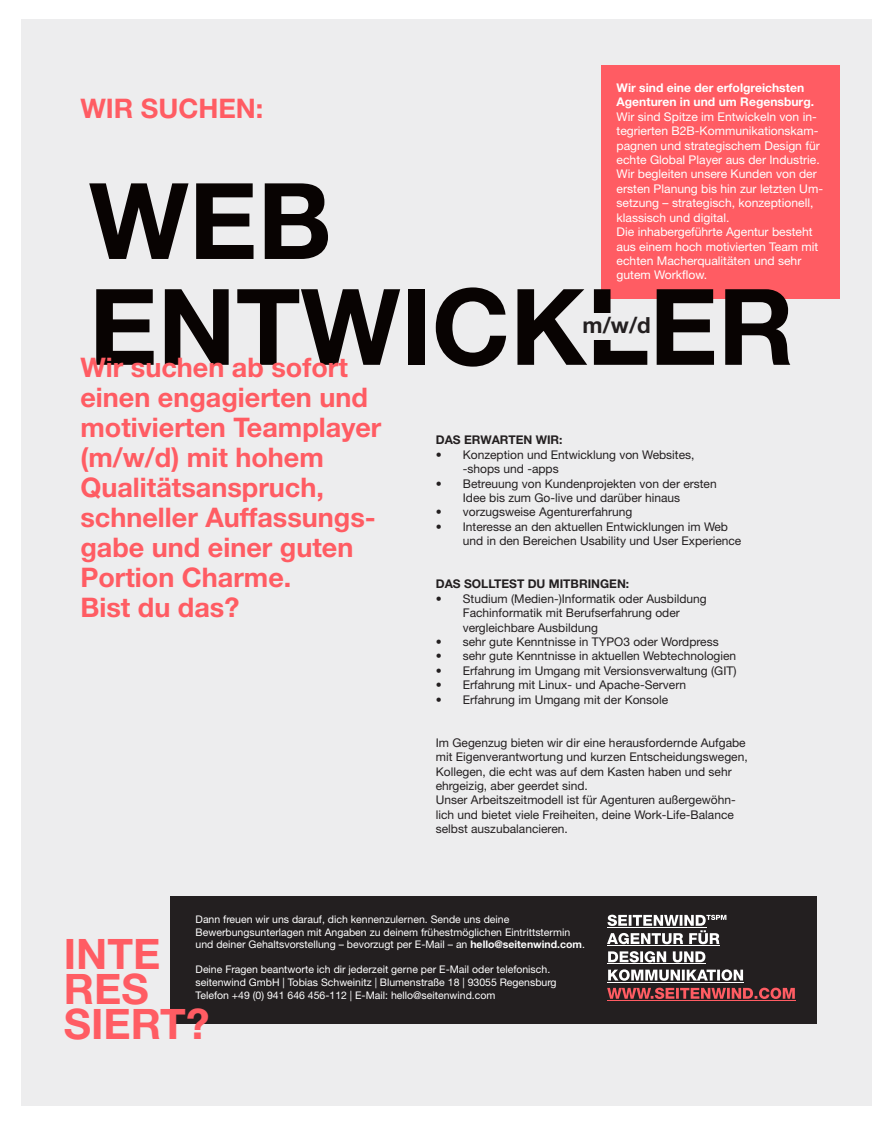
<style>
.page{position:relative;width:893px;height:1127px;background:#fff}
.page>*{position:absolute;margin:0;border:0;box-sizing:border-box;transform-origin:0 0}
.t1{font:700 105.9px/105.9px "Helvetica Neue LT Pro";color:#080302}
.t2{font:700 42px/35.1px "Helvetica Neue LT Pro";color:#ff5c63}
.t3{font:700 27px/30px "Helvetica Neue LT Pro";color:#ff5c63}
.t4{font:700 22.2px "Helvetica Neue LT Pro";color:#231f20}
.t5{font:12px/14.4px "Helvetica Neue LT Pro";color:#231f20}
.t6{font:12px/14.4px "Helvetica Neue LT Pro";color:#fff}
.t7{font:700 12px/14.4px "Helvetica Neue LT Pro";color:#fff}
.t8{font:700 12px "Helvetica Neue LT Pro";color:#231f20}
.t9{font:10.5px/12.6px "Helvetica Neue LT Pro";color:#fff}
.s1{font-weight:700}
</style>
<div class="page">
<div style="left:21px;top:19px;width:851px;height:1087px;background:#ededee"></div>
<div style="left:602px;top:65px;width:238px;height:234px;background:#ff5c63"></div>
<div style="left:171px;top:896px;width:646px;height:127px;background:#231f20"></div>
<svg style="left:607px;top:987px;width:188px;height:12px"></svg>
<svg style="left:608px;top:969px;width:135px;height:12px"></svg>
<svg style="left:608px;top:951px;width:97px;height:11px"></svg>
<svg style="left:607px;top:914px;width:119px;height:30px"></svg>
<hr style="left:607px;top:927px;width:99px;height:1px;background:#fff">
<hr style="left:607px;top:945px;width:113px;height:1px;background:#fff">
<hr style="left:607px;top:963px;width:99px;height:1px;background:#fff">
<hr style="left:607px;top:981px;width:137px;height:1px;background:#fff">
<hr style="left:607px;top:1000px;width:189px;height:1px;background:#ff5c63">
<p class="t7" style="left:617px;top:80px;width:199px">Wir sind eine der erfolgreichsten<br>Agenturen in und um Regensburg.</p>
<p class="t6" style="left:617px;top:109px;width:208px">Wir sind Spitze im Entwickeln von in&shy;tegrierten B2B-Kommunikationskam&shy;pagnen und strategischem Design für echte Global Player aus der Industrie.<br>Wir begleiten unsere Kunden von der ersten Planung bis hin zur letzten Um&shy;setzung – strategisch, konzeptionell, klassisch und digital.<br>Die inhabergeführte Agentur besteht aus einem hoch motivierten Team mit echten Macherqualitäten und sehr gutem Workflow.</p>
<h3 class="t3" style="left:80px;top:93px;width:185px">wir suchen:</h3>
<h1 class="t1" style="left:89px;top:166px;width:672px">Web entwickler</h1>
<h3 class="t4" style="left:583px;top:312px;width:70px">m/w/d</h3>
<h3 class="t3" style="left:80px;top:352px;width:302px">Wir suchen ab sofort einen engagierten und motivierten -Teamplayer (m/w/d) mit hohem<br>Qualitätsanspruch, schneller Auffassungs&shy;gabe und einer guten<br>Portion Charme.<br>Bist du das?</h3>
<p class="t8" style="left:436px;top:433px;width:46px">das erwar</p>
<p class="t8" style="left:508px;top:433px;width:56px">ten wir:</p>
<p class="t5" style="left:463px;top:447px;width:233px;text-indent:-27px">• Konzeption und Entwicklung von Websites, -shops und -apps</p>
<p class="t5" style="left:463px;top:476px;width:255px;text-indent:-27px">• Betreuung von Kundenprojekten von der ersten<br>Idee bis zum Go-live und darüber hinaus</p>
<p class="t5" style="left:436px;top:505px;width:198px">• vorzugsweise Agenturerfahrung</p>
<p class="t5" style="left:463px;top:519px;width:280px;text-indent:-27px">• Interesse an den aktuellen Entwicklungen im Web und in den Bereichen Usability und User Experience</p>
<p class="t8" style="left:436px;top:577px;width:67px">DAS SOLLTEST</p>
<p class="t8" style="left:528px;top:577px;width:103px">DU MITBRINGEN:</p>
<p class="t5" style="left:463px;top:591px;width:245px;text-indent:-27px">• Studium (Medien-)Informatik oder Ausbildung<br>Fachinformatik mit Berufserfahrung oder vergleichbare Ausbildung</p>
<p class="t5" style="left:436px;top:634px;width:284px">• sehr gute Kenntnisse in TYPO3 oder Wordpress</p>
<p class="t5" style="left:436px;top:649px;width:302px">• sehr gute Kenntnisse in aktuellen Webtechnologien</p>
<p class="t5" style="left:436px;top:663px;width:302px">• Erfahrung im Umgang mit Versionsverwaltung (GIT)</p>
<p class="t5" style="left:436px;top:677px;width:252px">• Erfahrung mit Linux- und Apache-Servern</p>
<p class="t5" style="left:436px;top:692px;width:234px">• Erfahrung im Umgang mit der Konsole</p>
<p class="t5" style="left:436px;top:735px;width:313px">Im Gegenzug bieten wir dir eine herausfordernde Aufgabe mit Eigenverantwortung und kurzen Entscheidungswegen, Kollegen, die echt was auf dem Kasten haben und sehr ehrgeizig, aber geerdet sind.<br>Unser Arbeitszeitmodell ist für Agenturen außergewöhn&shy;lich und bietet viele Freiheiten, deine Work-Life-Balance selbst auszubalancieren.</p>
<p class="t9" style="left:196px;top:913px;width:391px">Dann freuen wir uns darauf, dich kennenzulernen. Sende uns deine<br>Bewerbungsunterlagen mit Angaben zu deinem frühestmöglichen Eintrittstermin und deiner Gehaltsvorstellung – bevorzugt per E-Mail – an <span class="s1">hello@seitenwind.com</span>.</p>
<p class="t9" style="left:196px;top:963px;width:363px">Deine Fragen beantworte ich dir jederzeit gerne per E-Mail oder telefonisch. seitenwind GmbH | Tobias Schweinitz | Blumenstraße 18 | 93055 Regensburg<br>Telefon +49 (0) 941 646 456-112 | E-Mail: hello@seitenwind.com</p>
<h2 class="t2" style="left:64px;top:935px;width:147px">Inte res siert?</h2>
</div>
